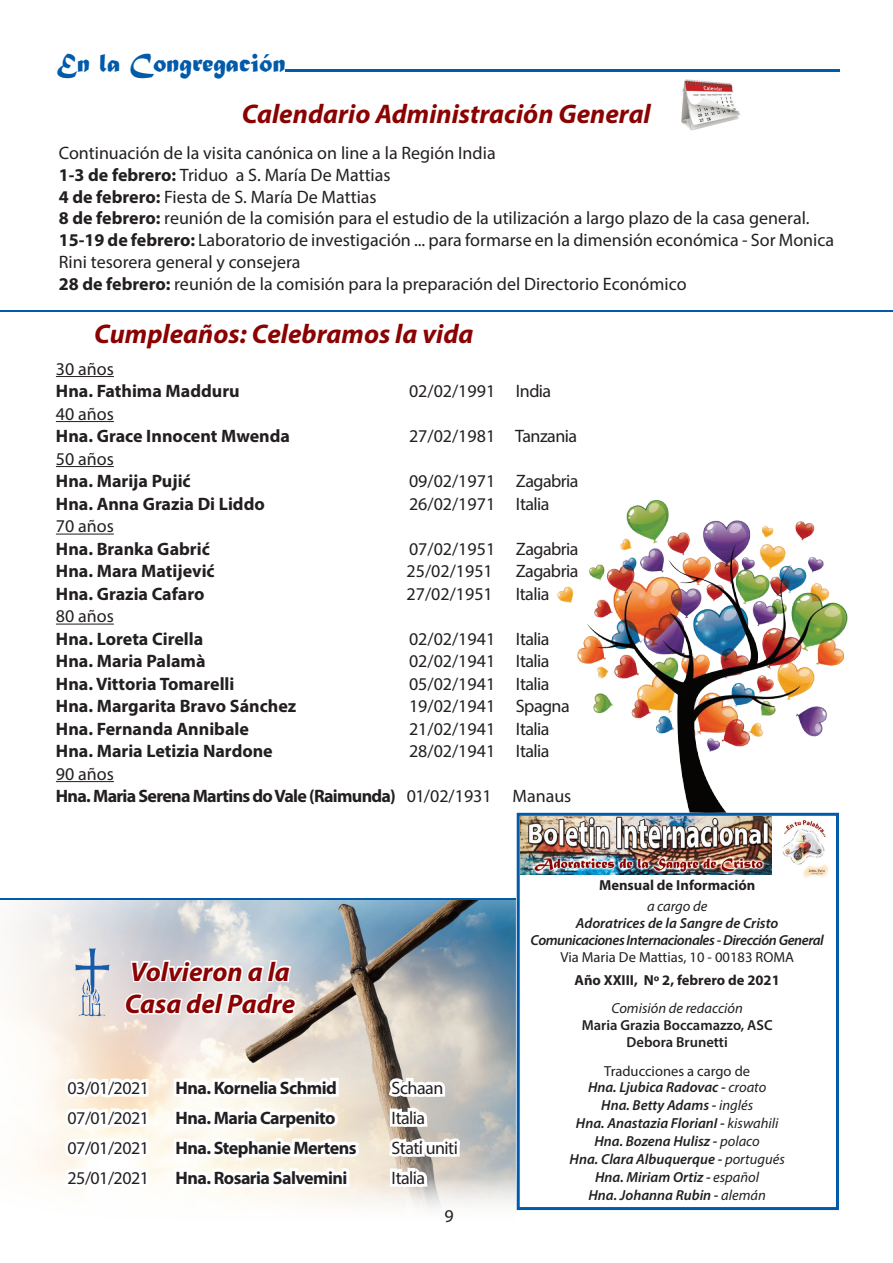
<style>
.page{position:relative;width:893px;height:1263px;background:#fff}
.page>*{position:absolute;margin:0;border:0;box-sizing:border-box;transform-origin:0 0}
.t1{font:italic 700 27px/32.4px "Myriad Pro";color:#8b0202}
.t2{font:27px "Matura MT Script Capitals";color:#015aaa}
.t3{font:18px/21.8px "Myriad Pro";color:#231f20}
.t4{font:700 18px "Myriad Pro";color:#231f20}
.t5{font:700 18px "Myriad Pro";letter-spacing:-.03em;color:#231f20}
.t6{font:18px "Myriad Pro";letter-spacing:-.03em;color:#231f20}
.t7{font:700 18px/22.5px "Myriad Pro";letter-spacing:-.04em;color:#231f20}
.t8{font:italic 600 14.55px/18px "Myriad Pro";color:#231f20;text-align:center}
.t9{font:italic 600 14.55px/16.5px "Myriad Pro";letter-spacing:-.03em;color:#231f20;text-align:center}
.t10{font:14.55px/16.5px "Myriad Pro";color:#231f20;text-align:center}
.t11{font:700 14.55px "Myriad Pro";color:#231f20}
.t12{font:600 14.55px/17.4px "Myriad Pro";color:#231f20;text-align:center}
.t13{font:italic 14.55px "Myriad Pro";color:#231f20}
.s1{font-weight:700}
.s2{font-weight:400}
.s3{font-weight:600;font-style:italic}
.s4{font-style:italic}
</style>
<div class="page">
<img style="left:0;top:899px;width:515px;height:305px">
<hr style="left:56px;top:376px;width:58px;height:1px;background:#231f20">
<hr style="left:56px;top:421px;width:58px;height:1px;background:#231f20">
<hr style="left:56px;top:466px;width:58px;height:1px;background:#231f20">
<hr style="left:56px;top:534px;width:58px;height:1px;background:#231f20">
<hr style="left:56px;top:624px;width:58px;height:1px;background:#231f20">
<hr style="left:56px;top:781px;width:58px;height:1px;background:#231f20">
<svg style="left:60px;top:958px;width:303px;height:246px"></svg>
<div style="left:340px;top:1168px;width:9px;height:9px;border:6px solid #fff;border-radius:50%"></div>
<svg style="left:384px;top:962px;width:76px;height:246px"></svg>
<hr style="left:0;top:898px;width:515px;height:1px;background:#015aaa">
<img style="left:682px;top:80px;width:59px;height:50px">
<hr style="left:0;top:310px;width:893px;height:2px;background:#015aaa">
<img style="left:58px;top:947px;width:60px;height:72px">
<img style="left:556px;top:499px;width:292px;height:328px">
<svg style="left:286px;top:70px;width:554px;height:2px"></svg>
<img style="left:521px;top:817px;width:250px;height:57px">
<div style="left:517px;top:813px;width:322px;height:397px;border:3px solid #015aaa"></div>
<img style="left:778px;top:817px;width:52px;height:61px">
<h1 class="t2" style="left:57px;top:46px;width:230px">En la Congregación</h1>
<h1 class="t1" style="left:242px;top:97px;width:411px">Calendario Administración General</h1>
<p class="t3" style="left:59px;top:142px;width:777px">Continuación de la visita canónica on line a la Región India<br><span class="s1">1-3 de febrero:</span> Triduo a S. María De Mattias<br><span class="s1">4 de febrero:</span> Fiesta de S. María De Mattias<br><span class="s1">8 de febrero:</span> reunión de la comisión para el estudio de la utilización a largo plazo de la casa general.<br><span class="s1">15-19 de febrero:</span> Laboratorio de investigación ... para formarse en la dimensión económica - Sor Monica Rini tesorera general y consejera<br><span class="s1">28 de febrero:</span> reunión de la comisión para la preparación del Directorio Económico</p>
<h1 class="t1" style="left:94px;top:317px;width:381px">Cumpleaños: Celebramos la vida</h1>
<p class="t3" style="left:56px;top:358px;width:59px">30 años</p>
<p class="t4" style="left:56px;top:379px;width:185px">Hna. Fathima Madduru</p>
<p class="t3" style="left:409px;top:380px;width:144px">02/02/1991 India</p>
<p class="t3" style="left:56px;top:403px;width:59px">40 años</p>
<p class="t4" style="left:56px;top:424px;width:236px">Hna. Grace Innocent Mwenda</p>
<p class="t6" style="left:409px;top:425px;width:170px">27/02/1981 Tanzania</p>
<p class="t3" style="left:56px;top:448px;width:59px">50 años</p>
<p class="t4" style="left:56px;top:469px;width:136px">Hna. Marija Pujić</p>
<p class="t6" style="left:409px;top:470px;width:171px">09/02/1971 Zagabria</p>
<p class="t4" style="left:56px;top:492px;width:210px">Hna. Anna Grazia Di Liddo</p>
<p class="t3" style="left:409px;top:493px;width:142px">26/02/1971 Italia</p>
<p class="t3" style="left:56px;top:515px;width:59px">70 años</p>
<p class="t4" style="left:56px;top:537px;width:155px">Hna. Branka Gabrić</p>
<p class="t6" style="left:409px;top:538px;width:171px">07/02/1951 Zagabria</p>
<p class="t4" style="left:56px;top:559px;width:160px">Hna. Mara Matijević</p>
<p class="t3" style="left:407px;top:560px;width:88px">25/02/1951</p>
<p class="t6" style="left:516px;top:560px;width:64px">Zagabria</p>
<p class="t4" style="left:56px;top:582px;width:150px">Hna. Grazia Cafaro</p>
<p class="t3" style="left:407px;top:583px;width:88px">27/02/1951</p>
<p class="t3" style="left:516px;top:583px;width:35px">Italia</p>
<p class="t3" style="left:56px;top:605px;width:59px">80 años</p>
<p class="t4" style="left:56px;top:627px;width:149px">Hna. Loreta Cirella</p>
<p class="t3" style="left:409px;top:628px;width:142px">02/02/1941 Italia</p>
<p class="t4" style="left:56px;top:649px;width:151px">Hna. Maria Palamà</p>
<p class="t3" style="left:409px;top:650px;width:142px">02/02/1941 Italia</p>
<p class="t4" style="left:56px;top:672px;width:180px">Hna. Vittoria Tomarelli</p>
<p class="t3" style="left:409px;top:673px;width:142px">05/02/1941 Italia</p>
<p class="t4" style="left:56px;top:694px;width:242px">Hna. Margarita Bravo Sánchez</p>
<p class="t3" style="left:409px;top:695px;width:162px">19/02/1941 Spagna</p>
<p class="t4" style="left:56px;top:717px;width:195px">Hna. Fernanda Annibale</p>
<p class="t3" style="left:409px;top:718px;width:142px">21/02/1941 Italia</p>
<p class="t4" style="left:56px;top:739px;width:218px">Hna. Maria Letizia Nardone</p>
<p class="t3" style="left:409px;top:740px;width:142px">28/02/1941 Italia</p>
<p class="t7" style="left:56px;top:762px;width:517px"><span class="s2">90 años<br></span>Hna. Maria Serena Martins do Vale (Raimunda) <span class="s2">01/02/1931 Manaus</span></p>
<h1 class="t1" style="left:125px;top:954px;width:172px">Volvieron a la<br>Casa del Padre</h1>
<p class="t3" style="left:68px;top:1076px;width:83px">03/01/2021</p>
<p class="t5" style="left:176px;top:1076px;width:163px">Hna. Kornelia Schmid</p>
<p class="t3" style="left:392px;top:1076px;width:53px">Schaan</p>
<p class="t3" style="left:68px;top:1106px;width:83px">07/01/2021</p>
<p class="t5" style="left:176px;top:1106px;width:161px">Hna. Maria Carpenito</p>
<p class="t3" style="left:392px;top:1106px;width:35px">Italia</p>
<p class="t3" style="left:68px;top:1136px;width:83px">07/01/2021</p>
<p class="t5" style="left:176px;top:1136px;width:182px">Hna. Stephanie Mertens</p>
<p class="t6" style="left:392px;top:1136px;width:68px">Stati uniti</p>
<p class="t3" style="left:68px;top:1166px;width:83px">25/01/2021</p>
<p class="t5" style="left:176px;top:1166px;width:173px">Hna. Rosaria Salvemini</p>
<p class="t3" style="left:392px;top:1166px;width:35px">Italia</p>
<p class="t3" style="left:444px;top:1205px;width:11px">9</p>
<p class="t11" style="left:599px;top:875px;width:158px">Mensual de Información</p>
<p class="t13" style="left:647px;top:897px;width:62px">a cargo de</p>
<p class="t9" style="left:531px;top:915px;width:295px">Adoratrices de la Sangre de Cristo<br>Comunicaciones Internacionales - Dirección General</p>
<p class="t10" style="left:560px;top:949px;width:235px">Via Maria De Mattias, 10 - 00183 ROMA</p>
<p class="t11" style="left:575px;top:970px;width:207px">Año XXIII, Nº 2, febrero de 2021</p>
<p class="t13" style="left:611px;top:999px;width:133px">Comisión de redacción</p>
<p class="t12" style="left:582px;top:1016px;width:192px">Maria Grazia Boccamazzo, ASC<br>Debora Brunetti</p>
<p class="t10" style="left:588px;top:1062px;width:180px">Traducciones a cargo de<br><span class="s3">Hna. Ljubica Radovac -</span> <span class="s4">croato</span></p>
<p class="t8" style="left:570px;top:1096px;width:217px">Hna. Betty Adams - <span class="s2">inglés<br></span>Hna. Anastazia FlorianI - <span class="s2">kiswahili<br></span>Hna. Bozena Hulisz - <span class="s2">polaco<br></span>Hna. Clara Albuquerque - <span class="s2">portugués<br></span>Hna. Miriam Ortiz - <span class="s2">español<br></span>Hna. Johanna Rubin - <span class="s2">alemán</span></p>
</div>
